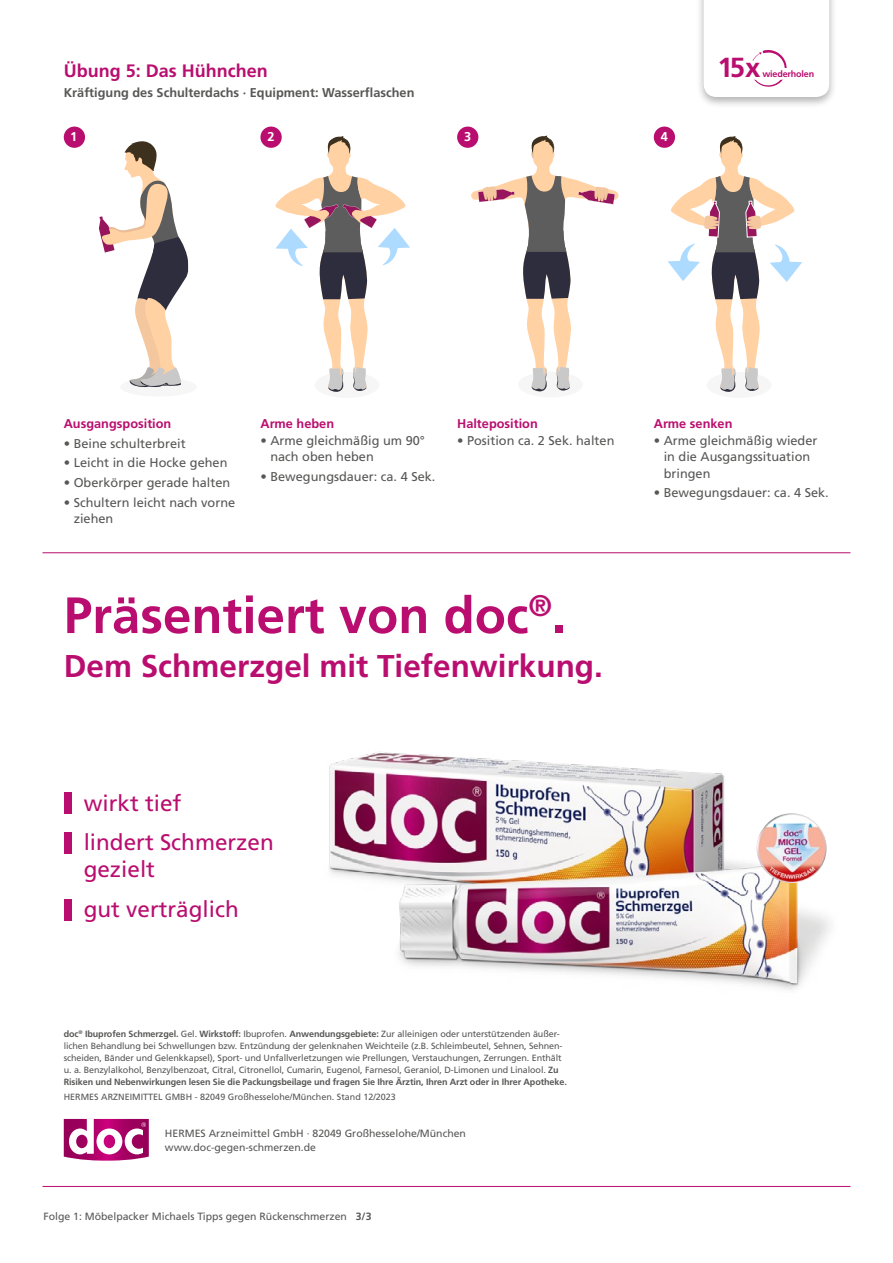
<style>
.page{position:relative;width:893px;height:1263px;background:#fff}
.page>*{position:absolute;margin:0;border:0;box-sizing:border-box;transform-origin:0 0}
.t1{font:700 51px "Frutiger LT Pro";color:#b90e6f}
.t2{font:700 31.5px "Frutiger LT Pro";color:#b90e6f}
.t3{font:700 27.6px "Frutiger LT Pro";color:#b90e6f}
.t4{font:22.5px/39.8px "Frutiger LT Pro";color:#b90e6f}
.t5{font:700 18px "Frutiger LT Pro";color:#b90e6f}
.t6{font:12.75px/16.5px "Frutiger LT Pro";color:#575756}
.t7{font:700 12.75px "Frutiger LT Pro";color:#575756}
.t8{font:700 12.75px "Frutiger LT Pro";color:#b90e6f}
.t9{font:700 12.75px "Frutiger LT Pro";color:#fff}
.t10{font:10.5px/13.5px "Frutiger LT Pro";color:#575756}
.t11{font:9px/12px "Frutiger LT Pro";letter-spacing:-.01em;color:#575756}
.t12{font:700 9px "Frutiger LT Pro";letter-spacing:-.02em;color:#b90e6f}
.s1{font-size:13.65px}
.s2{font-weight:700}
</style>
<div class="page">
<svg style="left:64px;top:1119px;width:85px;height:42px"></svg>
<hr style="left:43px;top:552px;width:807px;height:1px;background:#b90e6f">
<hr style="left:43px;top:1186px;width:807px;height:1px;background:#b90e6f">
<div style="left:696px;top:0;width:141px;height:109px;background:#000;opacity:.3"></div>
<svg style="left:704px;top:0;width:125px;height:97px"></svg>
<div style="left:64px;top:127px;width:21px;height:21px;background:#b90e6f;border-radius:50%"></div>
<div style="left:260px;top:127px;width:22px;height:21px;background:#b90e6f;border-radius:50%"></div>
<div style="left:457px;top:127px;width:21px;height:21px;background:#b90e6f;border-radius:50%"></div>
<div style="left:654px;top:127px;width:21px;height:21px;background:#b90e6f;border-radius:50%"></div>
<img style="left:329px;top:751px;width:502px;height:239px">
<img style="left:757px;top:813px;width:70px;height:70px;border-radius:35px">
<div style="left:64px;top:792px;width:7px;height:22px;background:#b90e6f"></div>
<div style="left:64px;top:832px;width:7px;height:21px;background:#b90e6f"></div>
<div style="left:64px;top:899px;width:7px;height:21px;background:#b90e6f"></div>
<div style="left:120px;top:377px;width:77px;height:19px;background:#f6f6f6;border-radius:50%"></div>
<svg style="left:98px;top:141px;width:91px;height:246px"></svg>
<div style="left:518px;top:372px;width:65px;height:25px;background:#f6f6f6;border-radius:50%"></div>
<svg style="left:468px;top:130px;width:151px;height:262px"></svg>
<div style="left:707px;top:372px;width:64px;height:26px;background:#f6f6f6;border-radius:50%"></div>
<svg style="left:663px;top:130px;width:139px;height:262px"></svg>
<div style="left:315px;top:372px;width:64px;height:26px;background:#f6f6f6;border-radius:50%"></div>
<svg style="left:273px;top:130px;width:137px;height:262px"></svg>
<h3 class="t5" style="left:64px;top:60px;width:205px">Übung 5: Das Hühnchen</h3>
<h3 class="t7" style="left:64px;top:85px;width:352px">Kräftigung des Schulterdachs · Equipment: Wasserflaschen</h3>
<h3 class="t9" style="left:70px;top:129px;width:9px">1</h3>
<h3 class="t9" style="left:268px;top:129px;width:9px">2</h3>
<h3 class="t9" style="left:464px;top:129px;width:21px">3 <span class="s1">3</span></h3>
<h3 class="t9" style="left:661px;top:129px;width:19px">4<span class="s1">4</span></h3>
<h3 class="t3" style="left:717px;top:51px;width:45px">15x</h3>
<p class="t12" style="left:762px;top:69px;width:53px">wiederholen</p>
<h3 class="t8" style="left:64px;top:416px;width:109px">Ausgangsposition</h3>
<h3 class="t6" style="left:64px;top:435px;width:123px">• Beine schulterbreit</h3>
<h3 class="t6" style="left:64px;top:455px;width:165px">• Leicht in die Hocke gehen</h3>
<h3 class="t6" style="left:64px;top:474px;width:168px">• Oberkörper gerade halten</h3>
<h3 class="t6" style="left:74px;top:494px;width:163px;text-indent:-10px">• Schultern leicht nach vorne ziehen</h3>
<h3 class="t8" style="left:260px;top:416px;width:75px">Arme heben</h3>
<h3 class="t6" style="left:270px;top:432px;width:156px;text-indent:-10px">• Arme gleichmäßig um 90° nach oben heben</h3>
<h3 class="t6" style="left:260px;top:468px;width:177px">• Bewegungsdauer: ca. 4 Sek.</h3>
<h3 class="t8" style="left:457px;top:416px;width:82px">Halteposition</h3>
<h3 class="t6" style="left:457px;top:432px;width:159px">• Position ca. 2 Sek. halten</h3>
<h1 class="t1" style="left:64px;top:585px;width:504px">Präsentiert von doc<sup>®</sup>.</h1>
<h2 class="t2" style="left:64px;top:647px;width:541px">Dem Schmerzgel mit Tiefenwirkung.</h2>
<h3 class="t8" style="left:654px;top:416px;width:80px">Arme senken</h3>
<h3 class="t6" style="left:664px;top:432px;width:155px;text-indent:-10px">• Arme gleichmäßig wieder in die Ausgangssituation bringen</h3>
<h3 class="t6" style="left:654px;top:485px;width:177px">• Bewegungsdauer: ca. 4 Sek.</h3>
<h3 class="t4" style="left:84px;top:783px;width:192px">wirkt tief<br>lindert Schmerzen</h3>
<h3 class="t4" style="left:84px;top:850px;width:157px">gezielt<br>gut verträglich</h3>
<p class="t11" style="left:64px;top:1028px;width:505px"><span class="s2">doc</span><sup>®</sup> <span class="s2">Ibuprofen Schmerzgel.</span> Gel. <span class="s2">Wirkstoff:</span> Ibuprofen. <span class="s2">Anwendungsgebiete:</span> Zur alleinigen oder unterstützenden äußer&shy;lichen Behandlung bei Schwellungen bzw. Entzündung der gelenknahen Weichteile (z.B. Schleimbeutel, Sehnen, Sehnen&shy;scheiden, Bänder und Gelenkkapsel), Sport- und Unfallverletzungen wie Prellungen, Verstauchungen, Zerrungen. Enthält u. a. Benzylalkohol, Benzylbenzoat, Citral, Citronellol, Cumarin, Eugenol, Farnesol, Geraniol, D-Limonen und Linalool. <span class="s2">Zu Risiken und Nebenwirkungen lesen Sie die Packungsbeilage und fragen Sie Ihre Ärztin, Ihren Arzt oder in Ihrer Apotheke.</span></p>
<p class="t11" style="left:64px;top:1091px;width:334px">HERMES ARZNEIMITTEL GMBH - 82049 Großhesselohe/München. Stand 12/2023</p>
<p class="t10" style="left:165px;top:1127px;width:303px">HERMES Arzneimittel GmbH · 82049 Großhesselohe/München www.doc-gegen-schmerzen.de</p>
<p class="t10" style="left:43px;top:1210px;width:330px">Folge 1: Möbelpacker Michaels Tipps gegen Rückenschmerzen <span class="s2">3/3</span></p>
</div>
